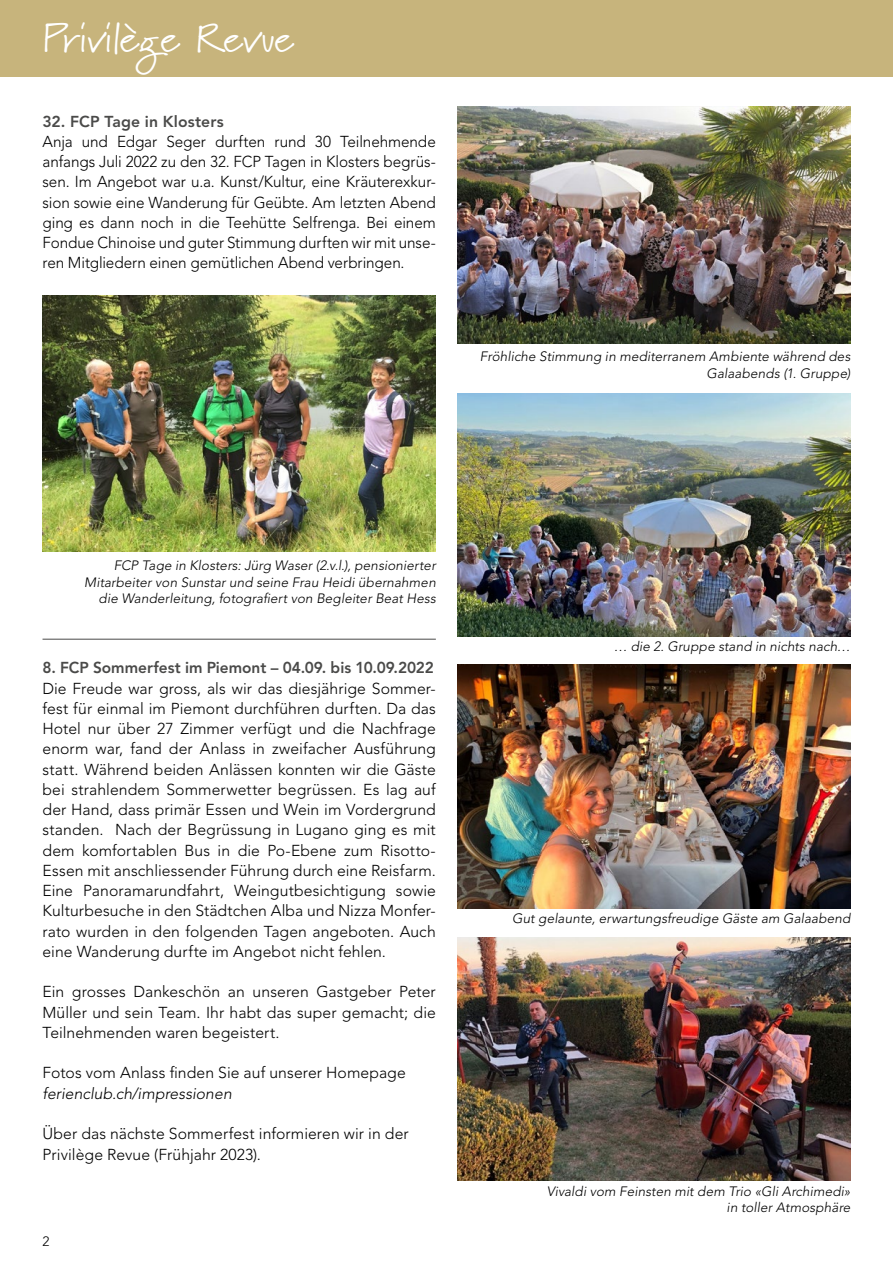
<style>
.page{position:relative;width:893px;height:1263px;background:#fff}
.page>*{position:absolute;margin:0;border:0;box-sizing:border-box;transform-origin:0 0}
.t1{font:40.5px "Marydale";letter-spacing:-.015em;color:#fff}
.t2{font:300 15.75px/20.2px "Avenir LT Std";letter-spacing:.005em;color:#000;text-align:justify}
.t3{font:800 15.75px "Avenir LT Std";color:#4a4a49}
.t4{font:italic 300 15.75px "Avenir LT Std";letter-spacing:.005em;color:#000}
.t5{font:italic 300 13.5px/16.5px "Avenir LT Std";letter-spacing:.01em;color:#000;text-align:right}
.t6{font:300 13.5px "Avenir LT Std";color:#000}
</style>
<div class="page">
<hr style="left:43px;top:639px;width:393px;height:1px;background:#4a4a49">
<div style="left:0;top:0;width:893px;height:77px;background:#c7b47c"></div>
<img style="left:457px;top:107px;width:393px;height:236px">
<img style="left:457px;top:393px;width:393px;height:243px">
<img style="left:457px;top:665px;width:393px;height:243px">
<img style="left:457px;top:937px;width:393px;height:244px">
<img style="left:43px;top:296px;width:393px;height:255px">
<h1 class="t1" style="left:43px;top:15px;width:253px">Privilège Revue</h1>
<p class="t3" style="left:43px;top:112px;width:183px">32. FCP Tage in Klosters</p>
<p class="t2" style="left:43px;top:131px;width:395px">Anja und Edgar Seger durften rund 30 Teilnehmende anfangs Juli 2022 zu den 32. FCP Tagen in Klosters begrüs&shy;sen. Im Angebot war u.a. Kunst/Kultur, eine Kräuterexkur&shy;sion sowie eine Wanderung für Geübte. Am letzten Abend ging es dann noch in die Teehütte Selfrenga. Bei einem Fondue Chinoise und guter Stimmung durften wir mit unse&shy;ren Mitgliedern einen gemütlichen Abend verbringen.</p>
<p class="t5" style="left:480px;top:348px;width:372px">Fröhliche Stimmung in mediterranem Ambiente während des<br>Galaabends (1. Gruppe)</p>
<p class="t5" style="left:84px;top:558px;width:353px">FCP Tage in Klosters: Jürg Waser (2.v.l.), pensionierter<br>Mitarbeiter von Sunstar und seine Frau Heidi übernahmen die Wanderleitung, fotografiert von Begleiter Beat Hess</p>
<p class="t3" style="left:43px;top:659px;width:393px">8. FCP Sommerfest im Piemont – 04.09. bis 10.09.2022</p>
<p class="t2" style="left:43px;top:678px;width:395px">Die Freude war gross, als wir das diesjährige Sommer&shy;fest für einmal im Piemont durchführen durften. Da das Hotel nur über 27 Zimmer verfügt und die Nachfrage enorm war, fand der Anlass in zweifacher Ausführung statt. Während beiden Anlässen konnten wir die Gäste bei strahlendem Sommerwetter begrüssen. Es lag auf der Hand, dass primär Essen und Wein im Vordergrund standen. Nach der Begrüssung in Lugano ging es mit dem komfortablen Bus in die Po-Ebene zum Risotto-Essen mit anschliessender Führung durch eine Reisfarm.<br>Eine Panoramarundfahrt, Weingutbesichtigung sowie Kulturbesuche in den Städtchen Alba und Nizza Monfer&shy;rato wurden in den folgenden Tagen angeboten. Auch eine Wanderung durfte im Angebot nicht fehlen.</p>
<p class="t2" style="left:43px;top:982px;width:395px">Ein grosses Dankeschön an unseren Gastgeber Peter Müller und sein Team. Ihr habt das super gemacht; die Teilnehmenden waren begeistert.</p>
<p class="t2" style="left:43px;top:1063px;width:365px">Fotos vom Anlass finden Sie auf unserer Homepage</p>
<p class="t4" style="left:43px;top:1084px;width:191px">ferienclub.ch/impressionen</p>
<p class="t2" style="left:43px;top:1124px;width:368px">Über das nächste Sommerfest informieren wir in der<br>Privilège Revue (Frühjahr 2023).</p>
<p class="t6" style="left:43px;top:1233px;width:9px">2</p>
<p class="t5" style="left:614px;top:639px;width:238px">… die 2. Gruppe stand in nichts nach…</p>
<p class="t5" style="left:512px;top:910px;width:340px">Gut gelaunte, erwartungsfreudige Gäste am Galaabend</p>
<p class="t5" style="left:547px;top:1183px;width:305px">Vivaldi vom Feinsten mit dem Trio «Gli Archimedi» in toller Atmosphäre</p>
</div>
